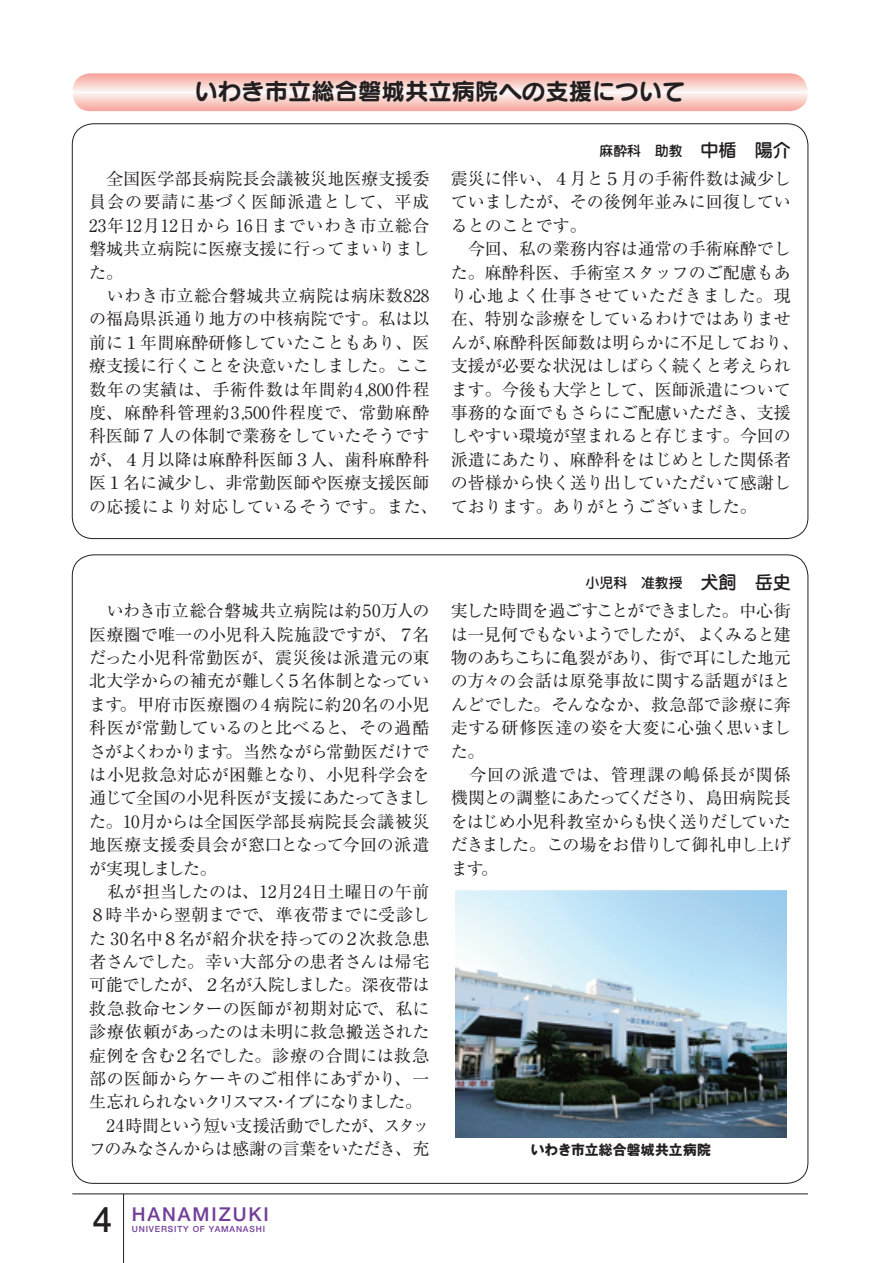
<style>
.page{position:relative;width:893px;height:1263px;background:#fff}
.page>*{position:absolute;margin:0;border:0;box-sizing:border-box;transform-origin:0 0}
.t1{font:23.4px "Seurat Pro B";color:#231f20}
.t2{font:500 19.2px "Helvetica Neue";letter-spacing:.1em;color:#713e98}
.t3{font:16.95px/23.4px "Ryumin Pro";color:#231f20}
.t4{font:16.95px/23.4px "Ryumin Pro";letter-spacing:-.02em;color:#231f20}
.t5{font:500 13.8px "Jun 34 Pro";color:#231f20}
.t6{font:700 13.8px "Gothic MB101 Pr 5";letter-spacing:.01em;color:#231f20}
.t7{font:500 8.55px "Helvetica Neue";letter-spacing:.095em;color:#713e98}
.s1{font-size:18px}
.s2{font-family:"Futo Go B101 Pro";font-weight:700;font-size:34.05px;color:#231f20}
</style>
<div class="page">
<svg style="left:73px;top:73px;width:735px;height:38px"></svg>
<hr style="left:72px;top:1193px;width:736px;height:1px;background:#231f20">
<hr style="left:123px;top:1194px;width:1px;height:69px;background:#231f20">
<img style="left:455px;top:890px;width:332px;height:247px">
<h1 class="t1" style="left:195px;top:75px;width:493px">いわき市立総合磐城共立病院への支援について</h1>
<p class="t5" style="left:600px;top:139px;width:193px">麻酔科　助教<span class="s1">　中楯　陽介</span></p>
<p class="t3" style="left:89px;top:166px;width:350px">　全国医学部長病院長会議被災地医療支援委員会の要請に基づく医師派遣として、平成<br>23年12月12日から 16日までいわき市立総合磐城共立病院に医療支援に行ってまいりました。<br>　いわき市立総合磐城共立病院は病床数828の福島県浜通り地方の中核病院です。私は以前に１年間麻酔研修していたこともあり、医療支援に行くことを決意いたしました。ここ数年の実績は、手術件数は年間約4,800件程度、麻酔科管理約3,500件程度で、常勤麻酔科医師７人の体制で業務をしていたそうですが、４月以降は麻酔科医師３人、歯科麻酔科医１名に減少し、非常勤医師や医療支援医師の応援により対応しているそうです。また、</p>
<p class="t3" style="left:451px;top:166px;width:350px">震災に伴い、４月と５月の手術件数は減少していましたが、その後例年並みに回復しているとのことです。<br>　今回、私の業務内容は通常の手術麻酔でした。麻酔科医、手術室スタッフのご配慮もあり心地よく仕事させていただきました。現在、特別な診療をしているわけではありませんが、麻酔科医師数は明らかに不足しており、支援が必要な状況はしばらく続くと考えられます。今後も大学として、医師派遣について事務的な面でもさらにご配慮いただき、支援しやすい環境が望まれると存じます。今回の派遣にあたり、麻酔科をはじめとした関係者の皆様から快く送り出していただいて感謝しております。ありがとうございました。</p>
<p class="t5" style="left:586px;top:572px;width:207px">小児科　准教授<span class="s1">　犬飼　岳史</span></p>
<p class="t3" style="left:89px;top:598px;width:342px">　いわき市立総合磐城共立病院は約50万人の医療圏で唯一の小児科入院施設ですが、７名だった小児科常勤医が、震災後は派遣元の東北大学からの補充が難しく５名体制となっています。甲府市医療圏の４病院に約20名の小児科医が常勤しているのと比べると、その過酷さがよくわかります。当然ながら常勤医だけでは小児救急対応が困難となり、小児科学会を通じて全国の小児科医が支援にあたってきました。10月からは全国医学部長病院長会議被災地医療支援委員会が窓口となって今回の派遣が実現しました。<br>　私が担当したのは、12月24日土曜日の午前<br>８時半から翌朝までで、準夜帯までに受診した 30名中８名が紹介状を持っての２次救急患者さんでした。幸い大部分の患者さんは帰宅可能でしたが、２名が入院しました。深夜帯は救急救命センターの医師が初期対応で、私に診療依頼があったのは未明に救急搬送された症例を含む２名でした。診療の合間には救急部の医師からケーキのご相伴にあずかり、一生忘れられないクリスマス・イブになりました。　24時間という短い支援活動でしたが、スタッフのみなさんからは感謝の言葉をいただき、充</p>
<p class="t4" style="left:451px;top:598px;width:342px">実した時間を過ごすことができました。中心街は一見何でもないようでしたが、よくみると建物のあちこちに亀裂があり、街で耳にした地元の方々の会話は原発事故に関する話題がほとんどでした。そんななか、救急部で診療に奔走する研修医達の姿を大変に心強く思いました。<br>　今回の派遣では、管理課の嶋係長が関係機関との調整にあたってくださり、島田病院長をはじめ小児科教室からも快く送りだしていただきました。この場をお借りして御礼申し上げます。</p>
<p class="t6" style="left:531px;top:1138px;width:182px">いわき市立総合磐城共立病院</p>
<p class="t2" style="left:93px;top:1203px;width:177px"><span class="s2">4</span> HANAMIZUKI</p>
<p class="t7" style="left:132px;top:1224px;width:135px">UNIVERSITY OF YAMANASHI</p>
</div>
